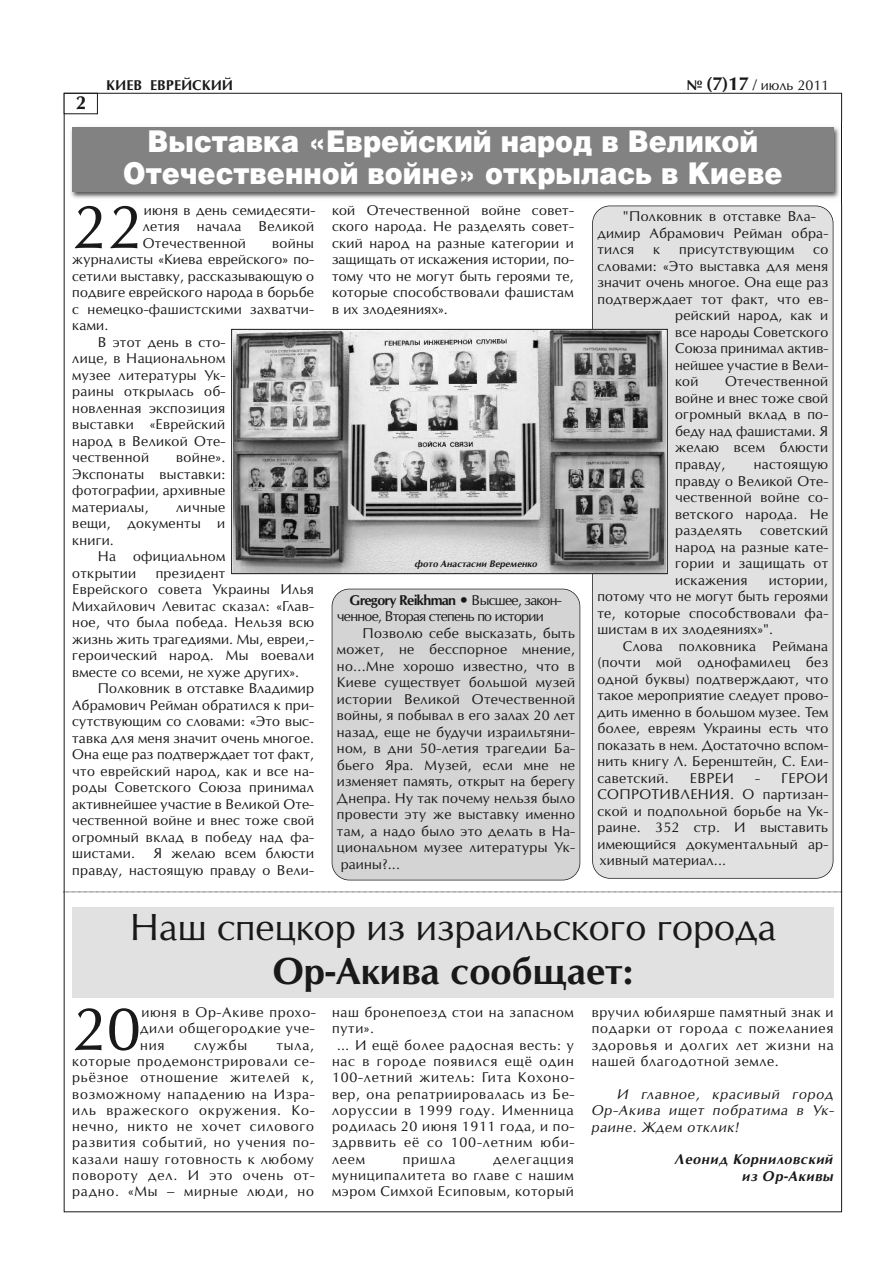
<style>
.page{position:relative;width:893px;height:1276px;background:#fff}
.page>*{position:absolute;margin:0;border:0;box-sizing:border-box;transform-origin:0 0}
.t1{font:59.1px "Opium New";color:#191919}
.t2{font:58.5px "Opium New";color:#191919}
.t3{font:36px "Opium New";color:#191919}
.t4{font:700 36px "Opium New";color:#191919}
.t5{font:900 30px/31.5px "Helios";color:#fff;text-align:center;scale:.9 1}
.t6{font:700 18px "Opium New";color:#191919}
.t7{font:13.5px/16.5px "Opium New";letter-spacing:.025em;color:#191919;text-align:justify}
.t8{font:13.5px "Opium New";letter-spacing:.06em;color:#191919}
.t9{font:13.5px "Opium New";letter-spacing:.05em;color:#191919}
.t10{font:italic 13.5px/16.5px "Opium New";letter-spacing:.06em;color:#191919;text-align:justify}
.t11{font:13.5px/16.5px "Opium New";letter-spacing:-.05em;color:#191919}
.t12{font:italic 700 13.5px/16.2px "Opium New";letter-spacing:.05em;color:#191919;text-align:right}
.t13{font:13.5px "Opium New";letter-spacing:.045em;color:#191919}
.t14{font:13.5px "Opium New";letter-spacing:.005em;color:#191919}
.t15{font:13.5px "Opium New";color:#191919}
.t16{font:700 13.5px "Opium New";color:#191919}
.t17{font:italic 700 9px "Opium New";color:#191919}
.s1{font-weight:700}
.s2{font-weight:700;font-size:18px}
</style>
<div class="page">
<div style="left:64px;top:93px;width:34px;height:21px;border:1px solid #191919"></div>
<svg style="left:63px;top:891px;width:780px;height:1px"></svg>
<img style="left:70px;top:127px;width:769px;height:72px">
<img style="left:841px;top:122px;width:1px;height:81px">
<div style="left:72px;top:128px;width:761px;height:64px;background:#828282"></div>
<div style="left:332px;top:589px;width:247px;height:290px;background:#d4d4d4;border-radius:17px"></div>
<div style="left:332px;top:588px;width:248px;height:292px;border:2px solid #191919;border-radius:18px"></div>
<div style="left:593px;top:206px;width:240px;height:672px;background:#e1e1e1;border-radius:17px"></div>
<div style="left:592px;top:206px;width:241px;height:672px;border:2px solid #191919;border-radius:18px"></div>
<img style="left:233px;top:331px;width:432px;height:241px">
<div style="left:231px;top:329px;width:437px;height:245px;border:1px solid #191919"></div>
<div style="left:72px;top:907px;width:762px;height:91px;background:#e1e1e1"></div>
<h3 class="t6" style="left:76px;top:92px;width:12px">2</h3>
<p class="t16" style="left:106px;top:77px;width:128px">КИЕВ ЕВРЕЙСКИЙ</p>
<p class="t15" style="left:686px;top:77px;width:144px"><span class="s1">№</span> <span class="s2">(7)17</span> / июль 2011</p>
<h3 class="t5" style="left:123px;top:128px;width:734px">Выставка «Еврейский народ в Великой<br>Отечественной войне» открылась в Киеве</h3>
<h1 class="t1" style="left:72px;top:193px;width:72px">22</h1>
<p class="t7" style="left:143px;top:202px;width:174px">июня в день семидесяти&shy;летия</p>
<p class="t7" style="left:332px;top:202px;width:243px">кой Отечественной войне совет&shy;ского народа. Не разделять совет&shy;ский народ на разные категории и защищать от искажения истории, по&shy;тому что не могут быть героями те, которые способствовали фашистам в их злодеяниях».</p>
<p class="t7" style="left:597px;top:208px;width:232px;text-align:left;text-indent:26px">"Полковник в отставке Вла&shy;димир Абрамович Рейман обра&shy;тился</p>
<p class="t7" style="left:197px;top:218px;width:46px">начала</p>
<p class="t7" style="left:258px;top:218px;width:57px">Великой</p>
<p class="t7" style="left:143px;top:235px;width:105px">Отечественной</p>
<p class="t7" style="left:272px;top:235px;width:43px">войны</p>
<p class="t7" style="left:72px;top:251px;width:243px">журналисты «Киева еврейского» по-</p>
<p class="t7" style="left:72px;top:268px;width:243px">сетили выставку, рассказывающую о</p>
<p class="t7" style="left:72px;top:284px;width:243px">подвиге еврейского народа в борьбе</p>
<p class="t7" style="left:72px;top:301px;width:243px">с немецко-фашистскими захватчи-</p>
<p class="t7" style="left:72px;top:317px;width:38px">ками.</p>
<p class="t7" style="left:98px;top:334px;width:129px">В этот день в сто-</p>
<p class="t7" style="left:72px;top:350px;width:155px">лице, в Национальном</p>
<p class="t7" style="left:72px;top:367px;width:155px">музее литературы Ук-</p>
<p class="t7" style="left:72px;top:383px;width:155px">раины открылась об-</p>
<p class="t7" style="left:72px;top:400px;width:155px">новленная экспозиция</p>
<p class="t7" style="left:72px;top:416px;width:155px">выставки «Еврейский</p>
<p class="t7" style="left:72px;top:433px;width:155px">народ в Великой Оте-</p>
<p class="t7" style="left:72px;top:449px;width:78px">чественной</p>
<p class="t7" style="left:653px;top:241px;width:9px">к</p>
<p class="t7" style="left:679px;top:241px;width:116px">присутствующим</p>
<p class="t7" style="left:813px;top:241px;width:17px">со</p>
<p class="t7" style="left:597px;top:258px;width:232px">словами: «Это выставка для меня</p>
<p class="t7" style="left:597px;top:274px;width:232px">значит очень многое. Она еще раз</p>
<p class="t7" style="left:597px;top:291px;width:232px">подтверждает тот факт, что ев-</p>
<p class="t7" style="left:675px;top:307px;width:155px">рейский народ, как и</p>
<p class="t7" style="left:675px;top:324px;width:155px">все народы Советского</p>
<p class="t7" style="left:675px;top:340px;width:155px">Союза принимал актив-</p>
<p class="t14" style="left:675px;top:357px;width:155px">нейшее участие в Вели-</p>
<p class="t7" style="left:675px;top:373px;width:25px">кой</p>
<p class="t7" style="left:675px;top:373px;width:155px;text-indent:50px">Отечественной войне и внес тоже свой огромный вклад в по&shy;беду над фашистами. Я желаю всем блюсти правду,</p>
<p class="t7" style="left:72px;top:449px;width:155px;text-indent:104px">войне».<br>Экспонаты выставки: фотографии, архивные материалы,</p>
<p class="t7" style="left:675px;top:456px;width:155px;text-indent:79px">настоящую правду о Великой Оте&shy;чественной войне со&shy;ветского народа. Не разделять</p>
<p class="t7" style="left:176px;top:499px;width:51px">личные</p>
<p class="t7" style="left:72px;top:515px;width:155px">вещи, документы и</p>
<p class="t7" style="left:72px;top:532px;width:43px">книги.</p>
<p class="t7" style="left:98px;top:548px;width:20px">На</p>
<p class="t7" style="left:675px;top:522px;width:155px;text-indent:85px">советский народ на разные кате&shy;гории и защищать от искажения</p>
<p class="t7" style="left:72px;top:548px;width:155px;text-indent:61px">официальном открытии</p>
<p class="t17" style="left:415px;top:559px;width:124px">фото Анастасии Веременко</p>
<p class="t7" style="left:72px;top:565px;width:243px;text-align:left;text-indent:83px">президент<br>Еврейского совета Украины Илья<br>Михайлович Левитас сказал: «Глав&shy;ное, что была победа. Нельзя всю жизнь жить трагедиями. Мы, евреи,- героический народ. Мы воевали вместе со всеми, не хуже других».</p>
<p class="t7" style="left:72px;top:680px;width:243px;text-indent:26px">Полковник в отставке Владимир Абрамович Рейман обратился к при&shy;сутствующим со словами: «Это выс&shy;тавка для меня значит очень многое.<br>Она еще раз подтверждает тот факт, что еврейский народ, как и все на&shy;роды Советского Союза принимал активнейшее участие в Великой Оте&shy;чественной войне и внес тоже свой огромный вклад в победу над фа&shy;шистами.</p>
<p class="t7" style="left:597px;top:571px;width:232px;text-indent:171px">истории, потому что не могут быть героями те, которые способствовали фа&shy;шистам в их злодеяниях»".</p>
<p class="t7" style="left:597px;top:637px;width:232px;text-indent:26px">Слова полковника Реймана (почти мой однофамилец без одной буквы) подтверждают, что такое мероприятие следует прово&shy;дить именно в большом музее. Тем более, евреям Украины есть что показать в нем. Достаточно вспом&shy;нить книгу Л. Беренштейн, С. Ели&shy;саветский.</p>
<p class="t11" style="left:337px;top:591px;width:226px;text-indent:13px"><span class="s1">Gregory Reikhman</span> • Высшее, закон&shy;ченное, Вторая степень по истории</p>
<p class="t7" style="left:337px;top:624px;width:240px;text-indent:26px">Позволю себе высказать, быть может, не бесспорное мнение, но...Мне хорошо известно, что в Киеве существует большой музей истории Великой Отечественной войны, я побывал в его залах 20 лет назад, еще не будучи израильтяни&shy;ном, в дни 50-летия трагедии Ба&shy;бьего Яра. Музей, если мне не изменяет память, открыт на берегу Днепра. Ну так почему нельзя было провести эту же выставку именно там, а надо было это делать в На&shy;циональном музее литературы Ук&shy;раины?...</p>
<p class="t7" style="left:597px;top:769px;width:232px;text-indent:158px">- ГЕРОИ СОПРОТИВЛЕНИЯ. О партизан&shy;ской и подпольной борьбе на Ук&shy;раине. 352 стр. И выставить имеющийся документальный ар&shy;хивный материал...</p>
<p class="t7" style="left:690px;top:769px;width:45px">ЕВРЕИ</p>
<p class="t7" style="left:72px;top:845px;width:243px;text-align:right">Я желаю всем блюсти<br>правду, настоящую правду о Вели-</p>
<h3 class="t3" style="left:130px;top:907px;width:648px">Наш спецкор из израильского города</h3>
<h3 class="t4" style="left:272px;top:950px;width:362px">Ор-Акива сообщает:</h3>
<h2 class="t2" style="left:72px;top:995px;width:70px">20</h2>
<p class="t7" style="left:140px;top:1004px;width:177px">июня в Ор-Акиве прохо&shy;дили общегородкие уче&shy;ния</p>
<p class="t7" style="left:194px;top:1036px;width:55px">службы</p>
<p class="t7" style="left:72px;top:1037px;width:244px;text-indent:204px">тыла, которые продемонстрировали се&shy;рьёзное отношение жителей к, возможному нападению на Изра&shy;иль вражеского окружения. Ко&shy;нечно, никто не хочет силового развития событий, но учения по&shy;казали нашу готовность к любому повороту дел. И это очень от&shy;радно. «Мы – мирные люди, но</p>
<p class="t9" style="left:332px;top:1004px;width:243px">наш бронепоезд стои на запасном</p>
<p class="t7" style="left:332px;top:1020px;width:44px">пути».</p>
<p class="t9" style="left:337px;top:1037px;width:238px">… И ещё более радосная весть: у</p>
<p class="t8" style="left:332px;top:1053px;width:243px">нас в городе появился ещё один</p>
<p class="t8" style="left:332px;top:1069px;width:244px">100-летний житель: Гита Кохоно-</p>
<p class="t9" style="left:332px;top:1086px;width:244px">вер, она репатриировалась из Бе-</p>
<p class="t8" style="left:332px;top:1102px;width:243px">лоруссии в 1999 году. Именница</p>
<p class="t13" style="left:332px;top:1118px;width:244px">родилась 20 июня 1911 года, и по-</p>
<p class="t8" style="left:332px;top:1135px;width:244px">здрввить её со 100-летним юби-</p>
<p class="t7" style="left:332px;top:1150px;width:34px">леем</p>
<p class="t7" style="left:403px;top:1150px;width:54px">пришла</p>
<p class="t7" style="left:332px;top:1151px;width:243px;text-indent:161px">делегацция муниципалитета во главе с нашим мэром Симхой Есиповым, который</p>
<p class="t7" style="left:592px;top:1004px;width:243px">вручил юбилярше памятный знак и подарки от города с пожеланиея здоровья и долгих лет жизни на нашей благодотной земле.</p>
<p class="t10" style="left:592px;top:1086px;width:243px;text-indent:26px">И главное, красивый город Ор-Акива ищет побратима в Ук&shy;раине. Ждем отклик!</p>
<p class="t12" style="left:675px;top:1151px;width:160px">Леонид Корниловский из Ор-Акивы</p>
</div>
